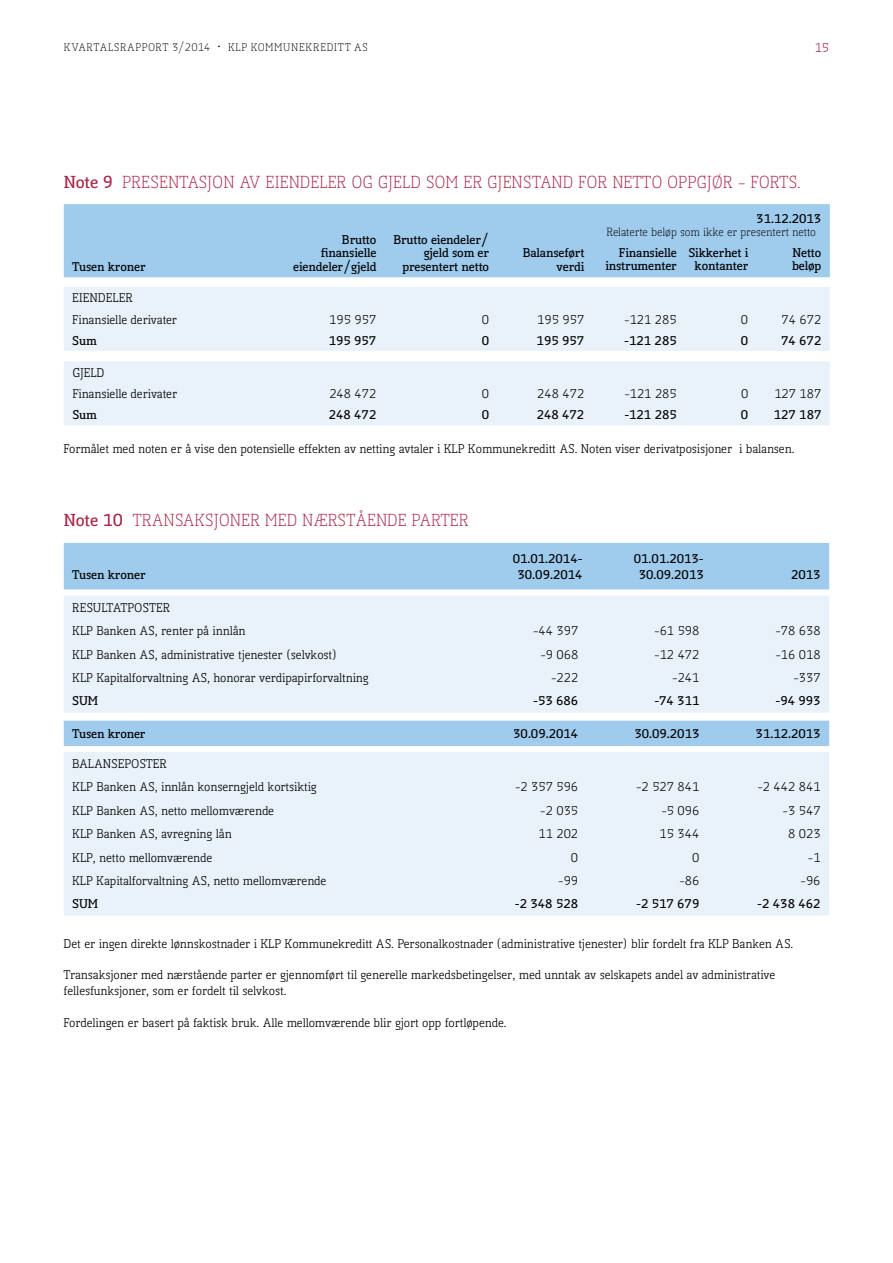
<style>
.page{position:relative;width:893px;height:1263px;background:#fff}
.page>*{position:absolute;margin:0;border:0;box-sizing:border-box;transform-origin:0 0}
.t1{font:300 16.5px "Kofi Pure Serif";color:#a92647}
.t2{font:12px/23.4px "Kofi Pure Serif";color:#000}
.t3{font:700 12px/13.5px "Kofi Pure Serif";color:#000;text-align:right}
.t4{font:12px "Kofi Pure Serif";color:#a7214d}
.t5{font:300 11.25px "Kofi Pure Serif";color:#000}
.t6{font:300 10.5px "Kofi Pure Serif";letter-spacing:.065em;color:#000}
.s1{font-weight:700}
</style>
<div class="page">
<div style="left:64px;top:543px;width:765px;height:47px;background:#9fcbed"></div>
<svg style="left:64px;top:596px;width:765px;height:319px;fill:#e9f1fa"></svg>
<svg style="left:64px;top:746px;width:765px;height:6px"></svg>
<div style="left:64px;top:204px;width:766px;height:73px;background:#9fcbed"></div>
<svg style="left:64px;top:287px;width:766px;height:138px;fill:#e9f1fa"></svg>
<p class="t6" style="left:64px;top:40px;width:306px">KVARTALSRAPPORT 3/2014 • KLP KOMMUNEKREDITT AS</p>
<p class="t4" style="left:815px;top:40px;width:16px">15</p>
<h1 class="t1" style="left:64px;top:172px;width:739px"><span class="s1">Note 9</span> PRESENTASJON AV EIENDELER OG GJELD SOM ER GJENSTAND FOR NETTO OPPGJØR - FORTS.</h1>
<p class="t3" style="left:756px;top:212px;width:67px">31.12.2013</p>
<p class="t3" style="left:72px;top:260px;width:75px">Tusen kroner</p>
<p class="t5" style="left:607px;top:225px;width:211px">Relaterte beløp som ikke er presentert netto</p>
<p class="t3" style="left:605px;top:245px;width:73px">Finansielle instrumenter</p>
<p class="t3" style="left:688px;top:245px;width:61px;text-align:center">Sikkerhet i kontanter</p>
<p class="t3" style="left:792px;top:245px;width:31px;text-align:left">Netto beløp</p>
<p class="t3" style="left:293px;top:233px;width:85px">Brutto finansielle eiendeler/gjeld</p>
<p class="t3" style="left:393px;top:233px;width:97px">Brutto eiendeler/ gjeld som er presentert netto</p>
<p class="t3" style="left:523px;top:246px;width:63px">Balanseført verdi</p>
<p class="t2" style="left:72px;top:288px;width:106px;line-height:21.3px">EIENDELER<br>Finansielle derivater</p>
<p class="t2" style="left:329px;top:308px;width:49px">195 957</p>
<p class="t2" style="left:482px;top:308px;width:9px">0</p>
<p class="t2" style="left:537px;top:308px;width:49px">195 957</p>
<p class="t2" style="left:624px;top:308px;width:54px">-121 285</p>
<p class="t2" style="left:741px;top:308px;width:9px">0</p>
<p class="t2" style="left:782px;top:308px;width:41px">74 672</p>
<p class="t3" style="left:72px;top:334px;width:26px">Sum</p>
<p class="t3" style="left:329px;top:334px;width:49px">195 957</p>
<p class="t3" style="left:482px;top:334px;width:9px">0</p>
<p class="t3" style="left:537px;top:334px;width:49px">195 957</p>
<p class="t3" style="left:624px;top:334px;width:54px">-121 285</p>
<p class="t3" style="left:741px;top:334px;width:9px">0</p>
<p class="t3" style="left:781px;top:334px;width:42px">74 672</p>
<p class="t2" style="left:72px;top:362px;width:106px;line-height:21.3px">GJELD<br>Finansielle derivater</p>
<p class="t2" style="left:329px;top:382px;width:49px">248 472</p>
<p class="t2" style="left:482px;top:382px;width:9px">0</p>
<p class="t2" style="left:537px;top:382px;width:49px">248 472</p>
<p class="t2" style="left:624px;top:382px;width:54px">-121 285</p>
<p class="t2" style="left:741px;top:382px;width:9px">0</p>
<p class="t2" style="left:774px;top:382px;width:49px">127 187</p>
<p class="t3" style="left:72px;top:408px;width:26px">Sum</p>
<p class="t3" style="left:329px;top:408px;width:49px">248 472</p>
<p class="t3" style="left:482px;top:408px;width:9px">0</p>
<p class="t3" style="left:537px;top:408px;width:49px">248 472</p>
<p class="t3" style="left:624px;top:408px;width:54px">-121 285</p>
<p class="t3" style="left:741px;top:408px;width:9px">0</p>
<p class="t3" style="left:774px;top:408px;width:49px">127 187</p>
<p class="t2" style="left:64px;top:437px;width:732px">Formålet med noten er å vise den potensielle effekten av netting avtaler i KLP Kommunekreditt AS. Noten viser derivatposisjoner i balansen.</p>
<h1 class="t1" style="left:64px;top:510px;width:406px"><span class="s1">Note 10</span> TRANSAKSJONER MED NÆRSTÅENDE PARTER</h1>
<p class="t3" style="left:72px;top:568px;width:75px">Tusen kroner</p>
<p class="t2" style="left:72px;top:596px;width:175px">RESULTATPOSTER<br>KLP Banken AS, renter på innlån</p>
<p class="t3" style="left:513px;top:551px;width:71px;line-height:15.8px;text-align:center">01.01.2014-<br>30.09.2014</p>
<p class="t3" style="left:634px;top:551px;width:71px;line-height:15.8px;text-align:center">01.01.2013-<br>30.09.2013</p>
<p class="t3" style="left:791px;top:568px;width:31px">2013</p>
<p class="t2" style="left:533px;top:619px;width:47px">-44 397</p>
<p class="t2" style="left:654px;top:619px;width:47px">-61 598</p>
<p class="t2" style="left:775px;top:619px;width:47px">-78 638</p>
<p class="t2" style="left:72px;top:643px;width:266px">KLP Banken AS, administrative tjenester (selvkost)</p>
<p class="t2" style="left:540px;top:643px;width:39px">-9 068</p>
<p class="t2" style="left:654px;top:643px;width:47px">-12 472</p>
<p class="t2" style="left:775px;top:643px;width:47px">-16 018</p>
<p class="t2" style="left:72px;top:666px;width:298px">KLP Kapitalforvaltning AS, honorar verdipapirforvaltning</p>
<p class="t2" style="left:551px;top:666px;width:29px">-222</p>
<p class="t2" style="left:672px;top:666px;width:29px">-241</p>
<p class="t2" style="left:793px;top:666px;width:29px">-337</p>
<p class="t3" style="left:72px;top:694px;width:27px">SUM</p>
<p class="t3" style="left:533px;top:694px;width:47px">-53 686</p>
<p class="t3" style="left:654px;top:694px;width:47px">-74 311</p>
<p class="t3" style="left:775px;top:694px;width:47px">-94 993</p>
<p class="t3" style="left:72px;top:727px;width:75px">Tusen kroner</p>
<p class="t3" style="left:513px;top:727px;width:67px">30.09.2014</p>
<p class="t3" style="left:634px;top:727px;width:67px">30.09.2013</p>
<p class="t3" style="left:756px;top:727px;width:67px">31.12.2013</p>
<p class="t2" style="left:72px;top:752px;width:246px">BALANSEPOSTER<br>KLP Banken AS, innlån konserngjeld kortsiktig</p>
<p class="t2" style="left:515px;top:776px;width:65px">-2 357 596</p>
<p class="t2" style="left:636px;top:776px;width:65px">-2 527 841</p>
<p class="t2" style="left:757px;top:776px;width:65px">-2 442 841</p>
<p class="t2" style="left:72px;top:799px;width:203px">KLP Banken AS, netto mellomværende</p>
<p class="t2" style="left:540px;top:799px;width:39px">-2 035</p>
<p class="t2" style="left:661px;top:799px;width:39px">-5 096</p>
<p class="t2" style="left:783px;top:799px;width:39px">-3 547</p>
<p class="t2" style="left:72px;top:822px;width:161px">KLP Banken AS, avregning lån</p>
<p class="t2" style="left:538px;top:822px;width:41px">11 202</p>
<p class="t2" style="left:660px;top:822px;width:41px">15 344</p>
<p class="t2" style="left:788px;top:822px;width:34px">8 023</p>
<p class="t2" style="left:72px;top:846px;width:141px">KLP, netto mellomværende</p>
<p class="t2" style="left:571px;top:846px;width:9px">0</p>
<p class="t2" style="left:692px;top:846px;width:9px">0</p>
<p class="t2" style="left:808px;top:846px;width:14px">-1</p>
<p class="t2" style="left:72px;top:869px;width:256px">KLP Kapitalforvaltning AS, netto mellomværende</p>
<p class="t2" style="left:558px;top:869px;width:21px">-99</p>
<p class="t2" style="left:679px;top:869px;width:21px">-86</p>
<p class="t2" style="left:801px;top:869px;width:21px">-96</p>
<p class="t3" style="left:72px;top:897px;width:27px">SUM</p>
<p class="t3" style="left:515px;top:897px;width:65px">-2 348 528</p>
<p class="t3" style="left:636px;top:897px;width:65px">-2 517 679</p>
<p class="t3" style="left:757px;top:897px;width:65px">-2 438 462</p>
<p class="t2" style="left:64px;top:932px;width:731px">Det er ingen direkte lønnskostnader i KLP Kommunekreditt AS. Personalkostnader (administrative tjenester) blir fordelt fra KLP Banken AS.</p>
<p class="t2" style="left:64px;top:967px;width:713px;line-height:15.8px">Transaksjoner med nærstående parter er gjennomført til generelle markedsbetingelser, med unntak av selskapets andel av administrative fellesfunksjoner, som er fordelt til selvkost.</p>
<p class="t2" style="left:64px;top:1011px;width:444px">Fordelingen er basert på faktisk bruk. Alle mellomværende blir gjort opp fortløpende.</p>
</div>
